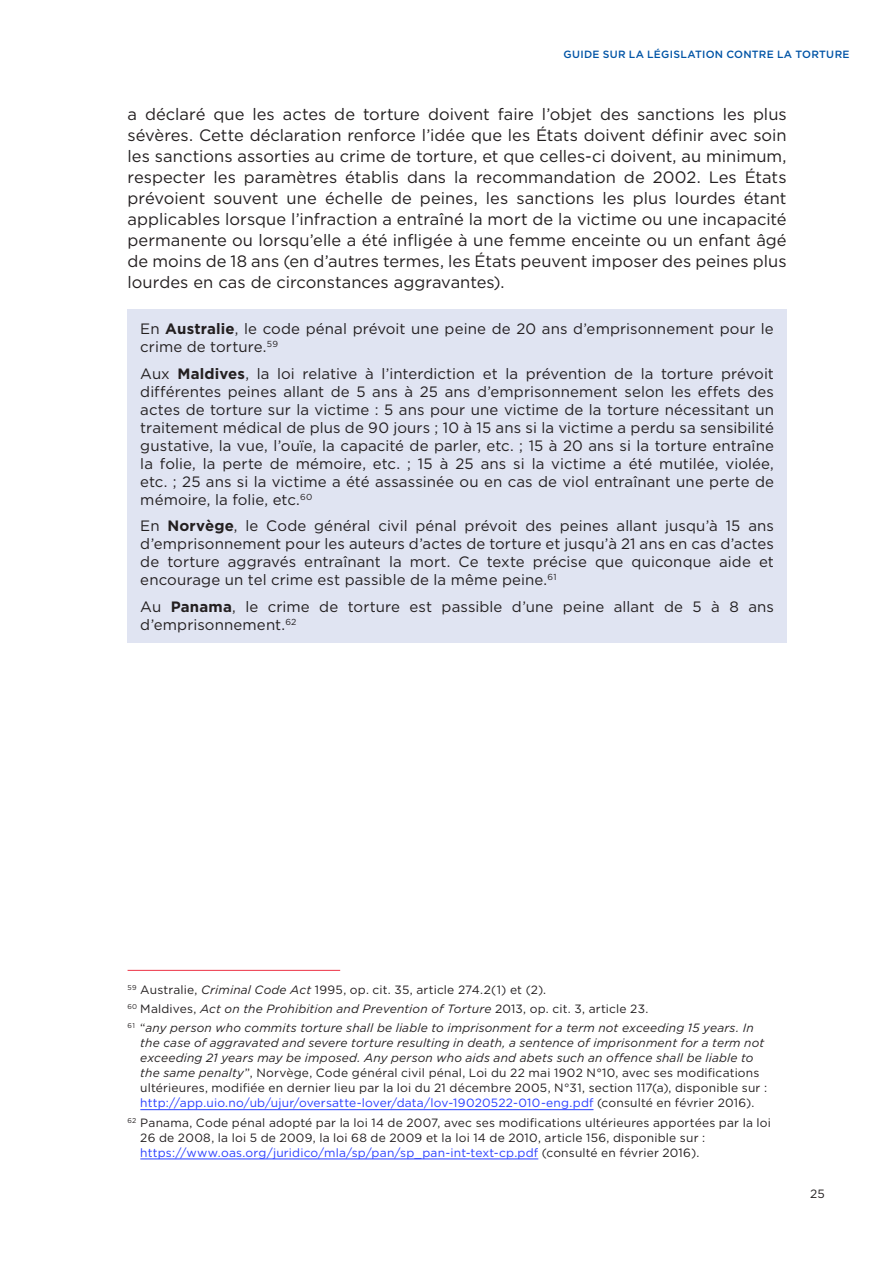
<style>
.page{position:relative;width:893px;height:1263px;background:#fff}
.page>*{position:absolute;margin:0;border:0;box-sizing:border-box;transform-origin:0 0}
.t1{font:16.5px/21px "Gotham";color:#231f20;text-align:justify}
.text_in_box{font:15px/18px "Gotham";letter-spacing:.005em;color:#231f20}
.footnotes{font:italic 12px/15px "Gotham";letter-spacing:.015em;color:#231f20}
.footnotes-2{font:12px/15px "Gotham";letter-spacing:.015em;color:#231f20}
.t2{font:500 10.5px "Gotham";letter-spacing:.03em;color:#0154a6}
.s1{font-weight:700}
.s2{font-style:italic}
.s3{font-style:normal}
.s4{font-style:normal;color:#2a3fff}
.s5{color:#2a3fff}
</style>
<div class="page">
<hr style="left:128px;top:970px;width:212px;height:1px;background:#ef4858">
<hr style="left:140px;top:1109px;width:453px;height:1px;background:#2a3fff">
<hr style="left:140px;top:1158px;width:398px;height:1px;background:#2a3fff">
<div style="left:128px;top:309px;width:659px;height:333px;background:#e0e4f2"></div>
<p class="t2" style="left:563px;top:48px;width:288px">GUIDE SUR LA LÉGISLATION CONTRE LA TORTURE</p>
<p class="t1" style="left:128px;top:103px;width:661px">a déclaré que les actes de torture doivent faire l’objet des sanctions les plus sévères. Cette déclaration renforce l’idée que les États doivent définir avec soin les sanctions assorties au crime de torture, et que celles-ci doivent, au minimum, respecter les paramètres établis dans la recommandation de 2002. Les États prévoient souvent une échelle de peines, les sanctions les plus lourdes étant applicables lorsque l’infraction a entraîné la mort de la victime ou une incapacité permanente ou lorsqu’elle a été infligée à une femme enceinte ou un enfant âgé de moins de 18 ans (en d’autres termes, les États peuvent imposer des peines plus lourdes en cas de circonstances aggravantes).</p>
<p class="text_in_box" style="left:140px;top:320px;width:635px">En <span class="s1">Australie</span>, le code pénal prévoit une peine de 20 ans d’emprisonnement pour le crime de torture.<sup>59</sup></p>
<p class="text_in_box" style="left:140px;top:364px;width:635px;text-align:justify">Aux <span class="s1">Maldives</span>, la loi relative à l’interdiction et la prévention de la torture prévoit différentes peines allant de 5 ans à 25 ans d’emprisonnement selon les effets des actes de torture sur la victime : 5 ans pour une victime de la torture nécessitant un traitement médical de plus de 90 jours ; 10 à 15 ans si la victime a perdu sa sensibilité gustative, la vue, l’ouïe, la capacité de parler, etc. ; 15 à 20 ans si la torture entraîne la folie, la perte de mémoire, etc. ; 15 à 25 ans si la victime a été mutilée, violée, etc. ; 25 ans si la victime a été assassinée ou en cas de viol entraînant une perte de mémoire, la folie, etc.<sup>60</sup></p>
<p class="text_in_box" style="left:140px;top:517px;width:635px;text-align:justify">En <span class="s1">Norvège</span>, le Code général civil pénal prévoit des peines allant jusqu’à 15 ans d’emprisonnement pour les auteurs d’actes de torture et jusqu’à 21 ans en cas d’actes de torture aggravés entraînant la mort. Ce texte précise que quiconque aide et encourage un tel crime est passible de la même peine.<sup>61</sup></p>
<p class="text_in_box" style="left:140px;top:597px;width:635px">Au <span class="s1">Panama</span>, le crime de torture est passible d’une peine allant de 5 à 8 ans d’emprisonnement.<sup>62</sup></p>
<p class="footnotes-2" style="left:128px;top:982px;width:420px"><sup>59</sup> Australie, <span class="s2">Criminal Code Act</span> 1995, op. cit. 35, article 274.2(1) et (2).</p>
<p class="footnotes" style="left:128px;top:1001px;width:522px"><sup>60</sup> <span class="s3">Maldives,</span> Act on the Prohibition and Prevention of Torture <span class="s3">2013, op. cit. 3, article 23.</span></p>
<p class="footnotes" style="left:140px;top:1020px;width:628px;text-indent:-13px"><sup>61</sup> <span class="s3">“</span>any person who commits torture shall be liable to imprisonment for a term not exceeding 15 years. In the case of aggravated and severe torture resulting in death, a sentence of imprisonment for a term not exceeding 21 years may be imposed. Any person who aids and abets such an offence shall be liable to the same penalty<span class="s3">”, Norvège, Code général civil pénal, Loi du 22 mai 1902 N°10, avec ses modifications ultérieures, modifiée en dernier lieu par la loi du 21 décembre 2005, N°31, section 117(a), disponible sur : </span><span class="s4">http://app.uio.no/ub/ujur/oversatte-lover/data/lov-19020522-010-eng.pdf</span> <span class="s3">(consulté en février 2016).</span></p>
<p class="footnotes-2" style="left:140px;top:1115px;width:632px;text-indent:-13px"><sup>62</sup> Panama, Code pénal adopté par la loi 14 de 2007, avec ses modifications ultérieures apportées par la loi<br>26 de 2008, la loi 5 de 2009, la loi 68 de 2009 et la loi 14 de 2010, article 156, disponible sur : <span class="s5">https://www.oas.org/juridico/mla/sp/pan/sp_pan-int-text-cp.pdf</span> (consulté en février 2016).</p>
<p class="footnotes-2" style="left:810px;top:1186px;width:16px">25</p>
</div>
